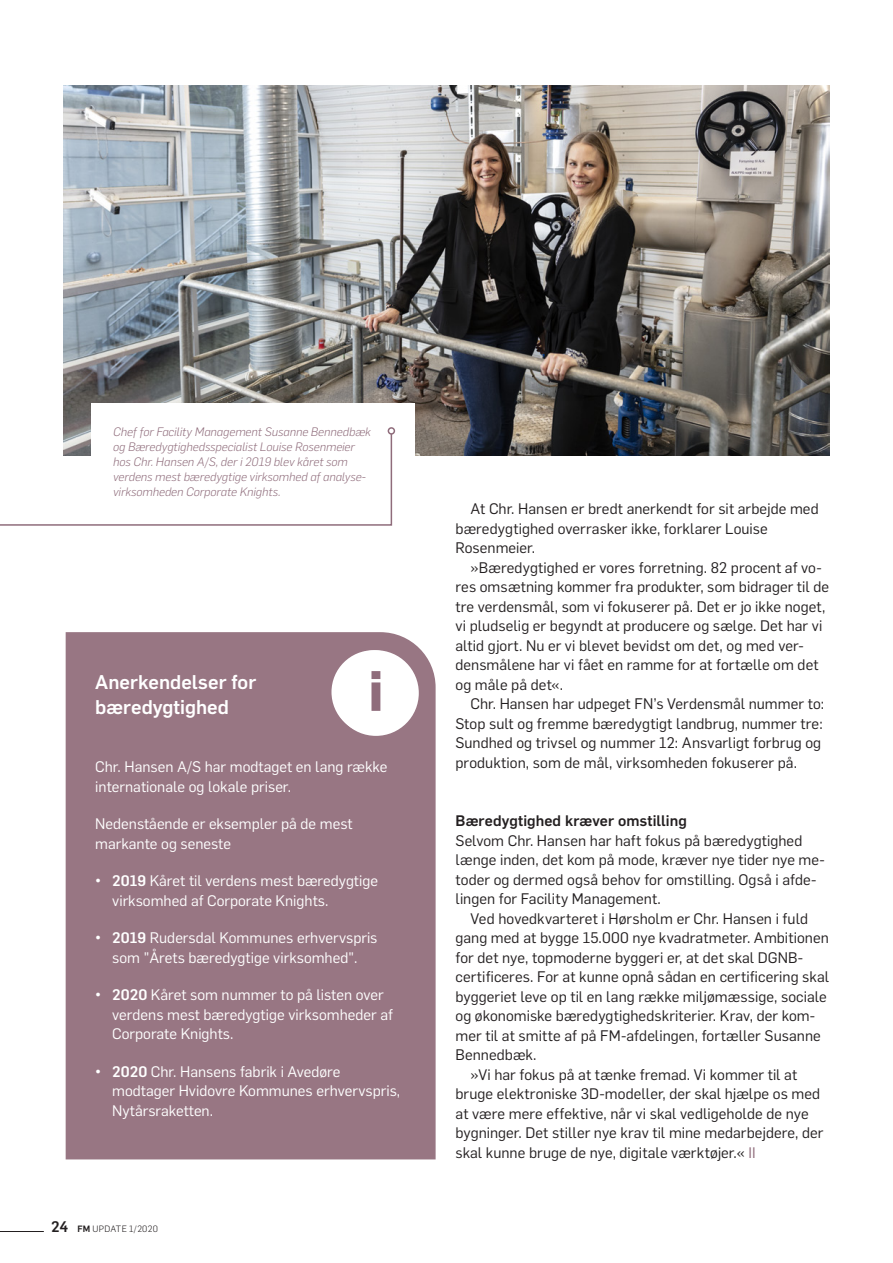
<style>
.page{position:relative;width:893px;height:1263px;background:#fff}
.page>*{position:absolute;margin:0;border:0;box-sizing:border-box;transform-origin:0 0}
.t1{font:700 54px "Flama";color:#8f6c7b}
.t2{font:500 19.5px/25.5px "Flama";color:#fff}
.t3{font:15px/19.5px "Flama";letter-spacing:.005em;color:#231f20}
.t4{font:15px/19.5px "Flama";color:#fff}
.t5{font:500 15px "Flama";letter-spacing:.005em;color:#231f20}
.t6{font:italic 300 12px/15px "Flama";color:#8f6c7b}
.t7{font:300 9px "Flama";letter-spacing:.03em;color:#231f20}
.s1{font-weight:500}
.s2{font-weight:500;font-size:15px}
.s3{color:#8f6c7b}
</style>
<div class="page">
<hr style="left:0;top:1231px;width:44px;height:1px;background:#231f20">
<div style="left:66px;top:632px;width:370px;height:527px;background:#987683"></div>
<svg style="left:331px;top:650px;width:84px;height:84px"></svg>
<div style="left:333px;top:650px;width:86px;height:86px;background:#fff;border-radius:50%"></div>
<img style="left:64px;top:85px;width:765px;height:371px">
<div style="left:92px;top:403px;width:323px;height:156px;background:#fff"></div>
<svg style="left:0;top:432px;width:393px;height:94px"></svg>
<div style="left:388px;top:427px;width:7px;height:8px;border:2px solid #8f6c7b;border-radius:50%"></div>
<p class="t6" style="left:113px;top:423px;width:259px">Chef for Facility Management Susanne Bennedbæk og Bæredygtighedsspecialist Louise Rosenmeier hos Chr. Hansen A/S, der i 2019 blev kåret som verdens mest bæredygtige virksomhed af analyse&shy;virksomheden Corporate Knights.</p>
<h2 class="t2" style="left:95px;top:668px;width:163px">Anerkendelser for bæredygtighed</h2>
<h1 class="t1" style="left:368px;top:652px;width:16px">i</h1>
<p class="t4" style="left:95px;top:756px;width:294px">Chr. Hansen A/S har modtaget en lang række internationale og lokale priser.</p>
<p class="t4" style="left:95px;top:813px;width:259px">Nedenstående er eksempler på de mest markante og seneste</p>
<p class="t4" style="left:112px;top:870px;width:267px;text-indent:-17px"><span class="s1">• 2019</span> Kåret til verdens mest bæredygtige virksomhed af Corporate Knights.</p>
<p class="t4" style="left:95px;top:927px;width:284px;text-align:center"><span class="s1">• 2019</span> Rudersdal Kommunes erhvervspris som "Årets bæredygtige virksomhed".</p>
<p class="t4" style="left:112px;top:984px;width:282px;text-indent:-17px"><span class="s1">• 2020</span> Kåret som nummer to på listen over verdens mest bæredygtige virksomheder af<br>Corporate Knights.</p>
<p class="t4" style="left:112px;top:1060px;width:290px;text-indent:-17px"><span class="s1">• 2020</span> Chr. Hansens fabrik i Avedøre modtager Hvidovre Kommunes erhvervspris,<br>Nytårsraketten.</p>
<p class="t7" style="left:51px;top:1222px;width:108px"><span class="s2">24</span> <span class="s1">FM</span> UPDATE 1/2020</p>
<p class="t3" style="left:455px;top:498px;width:365px;text-indent:15px">At Chr. Hansen er bredt anerkendt for sit arbejde med bæredygtighed overrasker ikke, forklarer Louise<br>Rosenmeier.</p>
<p class="t3" style="left:455px;top:557px;width:375px;text-indent:15px">»Bæredygtighed er vores forretning. 82 procent af vo&shy;res omsætning kommer fra produkter, som bidrager til de tre verdensmål, som vi fokuserer på. Det er jo ikke noget, vi pludselig er begyndt at producere og sælge. Det har vi altid gjort. Nu er vi blevet bevidst om det, og med ver&shy;densmålene har vi fået en ramme for at fortælle om det og måle på det«.</p>
<p class="t3" style="left:455px;top:693px;width:370px;text-indent:15px">Chr. Hansen har udpeget FN’s Verdensmål nummer to:<br>Stop sult og fremme bæredygtigt landbrug, nummer tre:<br>Sundhed og trivsel og nummer 12: Ansvarligt forbrug og produktion, som de mål, virksomheden fokuserer på.</p>
<p class="t5" style="left:455px;top:810px;width:233px">Bæredygtighed kræver omstilling</p>
<p class="t3" style="left:455px;top:830px;width:371px">Selvom Chr. Hansen har haft fokus på bæredygtighed længe inden, det kom på mode, kræver nye tider nye me&shy;toder og dermed også behov for omstilling. Også i afde&shy;lingen for Facility Management.</p>
<p class="t3" style="left:470px;top:908px;width:339px">Ved hovedkvarteret i Hørsholm er Chr. Hansen i fuld</p>
<p class="t3" style="left:455px;top:927px;width:375px">gang med at bygge 15.000 nye kvadratmeter. Ambitionen</p>
<p class="t3" style="left:455px;top:947px;width:349px">for det nye, topmoderne byggeri er, at det skal DGNB-</p>
<p class="t3" style="left:455px;top:966px;width:375px">certificeres. For at kunne opnå sådan en certificering skal</p>
<p class="t3" style="left:455px;top:986px;width:373px">byggeriet leve op til en lang række miljømæssige, sociale</p>
<p class="t3" style="left:455px;top:1005px;width:361px">og økonomiske bæredygtighedskriterier. Krav, der kom-</p>
<p class="t3" style="left:455px;top:1025px;width:367px">mer til at smitte af på FM-afdelingen, fortæller Susanne</p>
<p class="t3" style="left:455px;top:1044px;width:83px">Bennedbæk.</p>
<p class="t3" style="left:470px;top:1064px;width:328px">»Vi har fokus på at tænke fremad. Vi kommer til at</p>
<p class="t3" style="left:455px;top:1083px;width:366px">bruge elektroniske 3D-modeller, der skal hjælpe os med</p>
<p class="t3" style="left:455px;top:1103px;width:355px">at være mere effektive, når vi skal vedligeholde de nye</p>
<p class="t3" style="left:455px;top:1122px;width:370px">bygninger. Det stiller nye krav til mine medarbejdere, der</p>
<p class="t3" style="left:455px;top:1142px;width:302px">skal kunne bruge de nye, digitale værktøjer.« <span class="s3">II</span></p>
</div>
